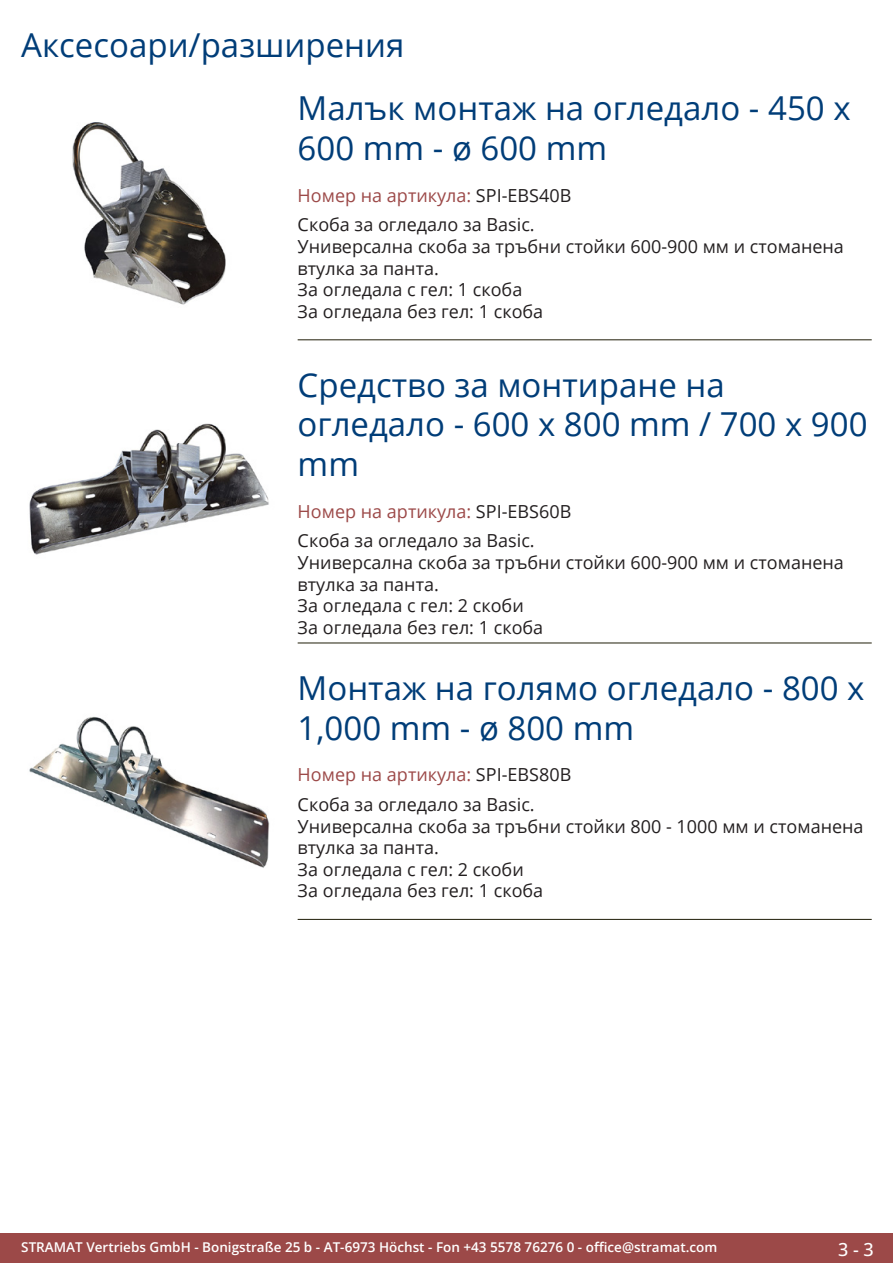
<style>
.page{position:relative;width:893px;height:1263px;background:#fff}
.page>*{position:absolute;margin:0;border:0;box-sizing:border-box;transform-origin:0 0}
.Produkttitel{font:33px/39.6px "Open Sans";color:#003d78}
.RastTitel{font:33px "Open Sans";color:#003d78}
.Beschreibung_Text{font:18px/21.6px "Open Sans";color:#231f20}
.TechDaten_Überschrif{font:18px "Open Sans";color:#9c4948}
.t1{font:500 18px "Open Sans";color:#fff}
.t2{font:600 13.5px "Open Sans";color:#fff}
.s1{color:#231f20}
</style>
<div class="page">
<div style="left:0;top:1233px;width:893px;height:30px;background:#9c4948"></div>
<hr style="left:298px;top:340px;width:574px;height:1px;background:#201d08">
<hr style="left:298px;top:643px;width:574px;height:1px;background:#201d08">
<hr style="left:298px;top:919px;width:574px;height:1px;background:#201d08">
<img style="left:72px;top:122px;width:154px;height:183px">
<img style="left:29px;top:423px;width:240px;height:132px">
<img style="left:29px;top:716px;width:241px;height:152px">
<p class="RastTitel" style="left:21px;top:22px;width:385px">Аксесоари/разширения</p>
<p class="Produkttitel" style="left:298px;top:88px;width:554px">Малък монтаж на огледало - 450 x<br>600 mm - ø 600 mm</p>
<p class="TechDaten_Überschrif" style="left:298px;top:183px;width:275px">Номер на артикула: <span class="s1">SPI-EBS40B</span></p>
<p class="Beschreibung_Text" style="left:298px;top:214px;width:548px">Скоба за огледало за Basic.<br>Универсална скоба за тръбни стойки 600-900 мм и стоманена втулка за панта.<br>За огледала с гел: 1 скоба<br>За огледала без гел: 1 скоба</p>
<p class="Produkttitel" style="left:298px;top:364px;width:571px">Средство за монтиране на огледало - 600 x 800 mm / 700 x 900 mm</p>
<p class="TechDaten_Überschrif" style="left:298px;top:499px;width:275px">Номер на артикула: <span class="s1">SPI-EBS60B</span></p>
<p class="Beschreibung_Text" style="left:298px;top:530px;width:548px">Скоба за огледало за Basic.<br>Универсална скоба за тръбни стойки 600-900 мм и стоманена втулка за панта.<br>За огледала с гел: 2 скоби<br>За огледала без гел: 1 скоба</p>
<p class="Produkttitel" style="left:298px;top:667px;width:568px">Монтаж на голямо огледало - 800 x<br>1,000 mm - ø 800 mm</p>
<p class="TechDaten_Überschrif" style="left:298px;top:762px;width:275px">Номер на артикула: <span class="s1">SPI-EBS80B</span></p>
<p class="Beschreibung_Text" style="left:298px;top:793px;width:567px">Скоба за огледало за Basic.<br>Универсална скоба за тръбни стойки 800 - 1000 мм и стоманена втулка за панта.<br>За огледала с гел: 2 скоби<br>За огледала без гел: 1 скоба</p>
<p class="t2" style="left:21px;top:1238px;width:698px">STRAMAT Vertriebs GmbH - Bonigstraße 25 b - AT-6973 Höchst - Fon +43 5578 76276 0 - office@stramat.com</p>
<p class="t1" style="left:838px;top:1237px;width:37px">3 - 3</p>
</div>
